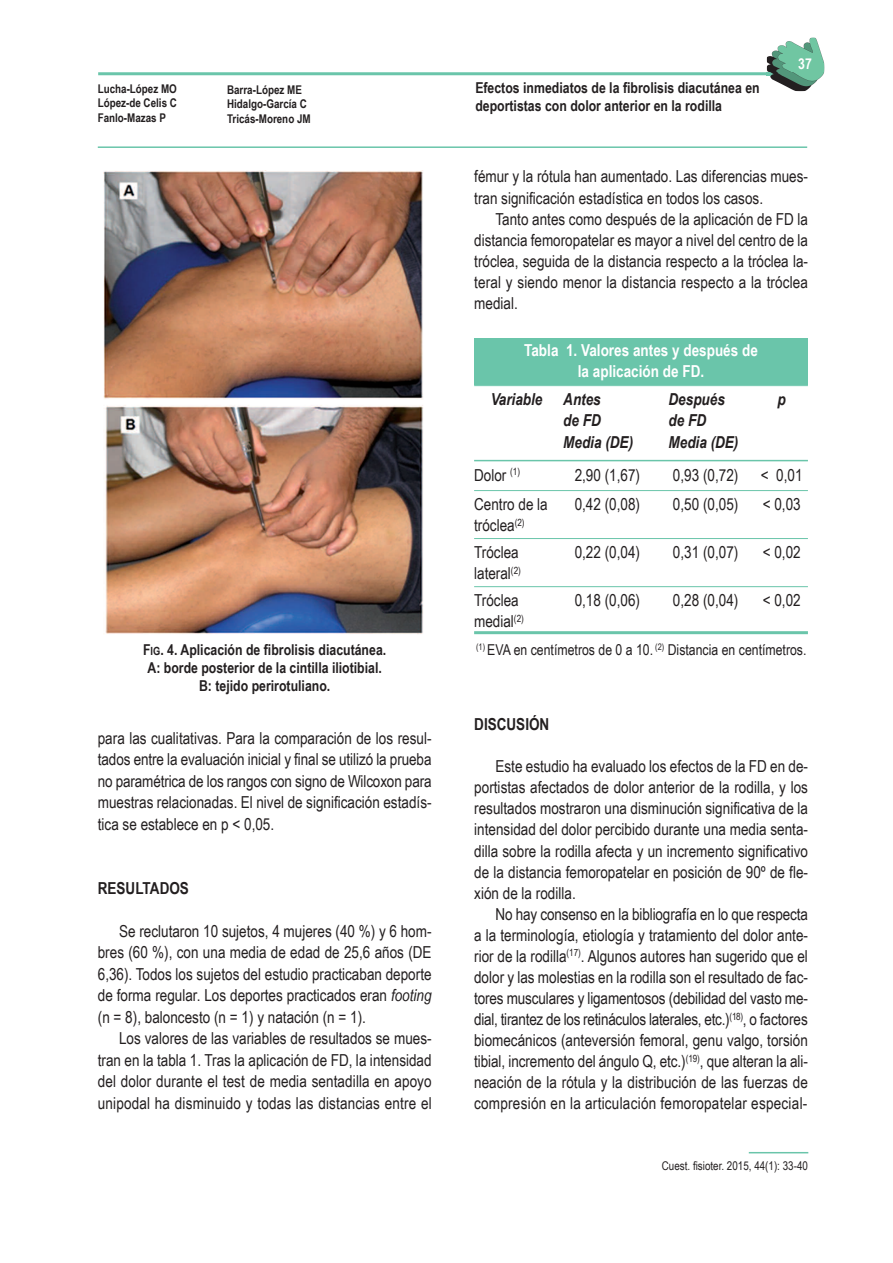
<style>
.page{position:relative;width:893px;height:1263px;background:#fff}
.page>*{position:absolute;margin:0;border:0;box-sizing:border-box;transform-origin:0 0}
.t1{font:16.5px/21px "Arial Narrow";color:#231f20;text-align:justify}
.t2{font:italic 700 16.5px/21.1px "Arial Narrow";color:#231f20}
.t3{font:700 16.5px/21.1px "Arial Narrow";color:#fff;text-align:center}
.t4{font:700 16.5px "Arial Narrow";color:#231f20}
.t5{font:700 15px/18px "Arial Narrow";color:#231f20;text-align:center}
.t6{font:15px "Arial Narrow";color:#231f20}
.t7{font:700 15px "Arial Narrow";color:#fff}
.t8{font:700 12px/14.4px "Arial Narrow";color:#231f20}
.t9{font:12px "Arial Narrow";color:#231f20}
.s1{font-size:11.25px}
.s2{font-style:italic}
</style>
<div class="page">
<img style="left:103px;top:170px;width:320px;height:464px">
<hr style="left:474px;top:385px;width:334px;height:1px;background:#6ac5aa">
<hr style="left:474px;top:460px;width:334px;height:1px;background:#6ac5aa">
<hr style="left:474px;top:490px;width:334px;height:1px;background:#6ac5aa">
<hr style="left:474px;top:538px;width:334px;height:1px;background:#6ac5aa">
<hr style="left:474px;top:586px;width:334px;height:1px;background:#6ac5aa">
<hr style="left:474px;top:631px;width:334px;height:3px;background:#6ac5aa">
<div style="left:474px;top:338px;width:334px;height:47px;background:#6ac5aa"></div>
<hr style="left:98px;top:72px;width:710px;height:3px;background:#6ac5aa">
<img style="left:767px;top:38px;width:57px;height:53px">
<img style="left:767px;top:72px;width:41px;height:3px">
<hr style="left:749px;top:1152px;width:59px;height:1px;background:#6ac5aa">
<hr style="left:98px;top:146px;width:709px;height:2px;background:#6ac5aa">
<p class="t8" style="left:98px;top:82px;width:81px;text-align:justify">Lucha-López MO López-de Celis C Fanlo-Mazas P</p>
<p class="t8" style="left:227px;top:82px;width:85px">Barra-López ME<br>Hidalgo-García C<br>Tricás-Moreno JM</p>
<p class="t5" style="left:143px;top:641px;width:245px">F<span class="s1">IG</span>. 4. Aplicación de fibrolisis diacutánea.<br>A: borde posterior de la cintilla iliotibial.<br>B: tejido perirotuliano.</p>
<p class="t1" style="left:98px;top:727px;width:335px;line-height:21.5px">para las cualitativas. Para la comparación de los resul&shy;tados entre la evaluación inicial y final se utilizó la prueba no paramétrica de los rangos con signo de Wilcoxon para muestras relacionadas. El nivel de significación estadís&shy;tica se establece en p &lt; 0,05.</p>
<p class="t4" style="left:98px;top:878px;width:93px">RESULTADOS</p>
<p class="t1" style="left:98px;top:920px;width:335px;line-height:21.5px;text-indent:21px">Se reclutaron 10 sujetos, 4 mujeres (40 %) y 6 hom&shy;bres (60 %), con una media de edad de 25,6 años (DE 6,36). Todos los sujetos del estudio practicaban deporte de forma regular. Los deportes practicados eran <span class="s2">footing </span>(n = 8), baloncesto (n = 1) y natación (n = 1).</p>
<p class="t1" style="left:98px;top:1027px;width:335px;line-height:21.5px;text-indent:21px">Los valores de las variables de resultados se mues&shy;tran en la tabla 1. Tras la aplicación de FD, la intensidad del dolor durante el test de media sentadilla en apoyo unipodal ha disminuido y todas las distancias entre el</p>
<p class="t5" style="left:475px;top:79px;width:286px;text-align:left">Efectos inmediatos de la fibrolisis diacutánea en deportistas con dolor anterior en la rodilla</p>
<p class="t7" style="left:798px;top:55px;width:15px">37</p>
<p class="t1" style="left:474px;top:165px;width:335px;line-height:21.5px">fémur y la rótula han aumentado. Las diferencias mues&shy;tran significación estadística en todos los casos.</p>
<p class="t1" style="left:474px;top:208px;width:335px;text-indent:21px">Tanto antes como después de la aplicación de FD la distancia femoropatelar es mayor a nivel del centro de la tróclea, seguida de la distancia respecto a la tróclea la&shy;teral y siendo menor la distancia respecto a la tróclea medial.</p>
<p class="t3" style="left:524px;top:339px;width:235px">Tabla 1. Valores antes y después de la aplicación de FD.</p>
<p class="t2" style="left:491px;top:389px;width:53px">Variable</p>
<p class="t2" style="left:563px;top:389px;width:71px">Antes<br>de FD<br>Media (DE)</p>
<p class="t2" style="left:668px;top:389px;width:71px">Después de FD<br>Media (DE)</p>
<p class="t2" style="left:778px;top:389px;width:10px">p</p>
<p class="t1" style="left:474px;top:464px;width:48px">Dolor <sup>(1)</sup></p>
<p class="t1" style="left:575px;top:464px;width:67px">2,90 (1,67)</p>
<p class="t1" style="left:673px;top:464px;width:67px">0,93 (0,72)</p>
<p class="t1" style="left:761px;top:464px;width:43px">&lt; 0,01</p>
<p class="t1" style="left:474px;top:493px;width:75px">Centro de la tróclea<sup>(2)</sup></p>
<p class="t1" style="left:575px;top:494px;width:67px">0,42 (0,08)</p>
<p class="t1" style="left:673px;top:494px;width:67px">0,50 (0,05)</p>
<p class="t1" style="left:763px;top:494px;width:40px">&lt; 0,03</p>
<p class="t1" style="left:474px;top:541px;width:48px">Tróclea lateral<sup>(2)</sup></p>
<p class="t1" style="left:575px;top:542px;width:67px">0,22 (0,04)</p>
<p class="t1" style="left:673px;top:542px;width:67px">0,31 (0,07)</p>
<p class="t1" style="left:763px;top:542px;width:40px">&lt; 0,02</p>
<p class="t1" style="left:474px;top:590px;width:51px">Tróclea medial<sup>(2)</sup></p>
<p class="t1" style="left:575px;top:590px;width:67px">0,18 (0,06)</p>
<p class="t1" style="left:673px;top:590px;width:67px">0,28 (0,04)</p>
<p class="t1" style="left:763px;top:590px;width:40px">&lt; 0,02</p>
<p class="t6" style="left:476px;top:641px;width:332px"><sup>(1)</sup> EVA en centímetros de 0 a 10. <sup>(2)</sup> Distancia en centímetros.</p>
<p class="t4" style="left:474px;top:715px;width:77px">DISCUSIÓN</p>
<p class="t1" style="left:474px;top:756px;width:335px;text-indent:21px">Este estudio ha evaluado los efectos de la FD en de&shy;portistas afectados de dolor anterior de la rodilla, y los resultados mostraron una disminución significativa de la intensidad del dolor percibido durante una media senta&shy;dilla sobre la rodilla afecta y un incremento significativo de la distancia femoropatelar en posición de 90º de fle&shy;xión de la rodilla.</p>
<p class="t1" style="left:474px;top:903px;width:335px;text-indent:21px">No hay consenso en la bibliografía en lo que respecta a la terminología, etiología y tratamiento del dolor ante&shy;rior de la rodilla<sup>(17)</sup>. Algunos autores han sugerido que el dolor y las molestias en la rodilla son el resultado de fac&shy;tores musculares y ligamentosos (debilidad del vasto me&shy;dial, tirantez de los retináculos laterales, etc.)<sup>(18)</sup>, o factores biomecánicos (anteversión femoral, genu valgo, torsión tibial, incremento del ángulo Q, etc.)<sup>(19)</sup>, que alteran la ali&shy;neación de la rótula y la distribución de las fuerzas de compresión en la articulación femoropatelar especial-</p>
<p class="t9" style="left:662px;top:1158px;width:148px">Cuest. fisioter. 2015, 44(1): 33-40</p>
</div>
